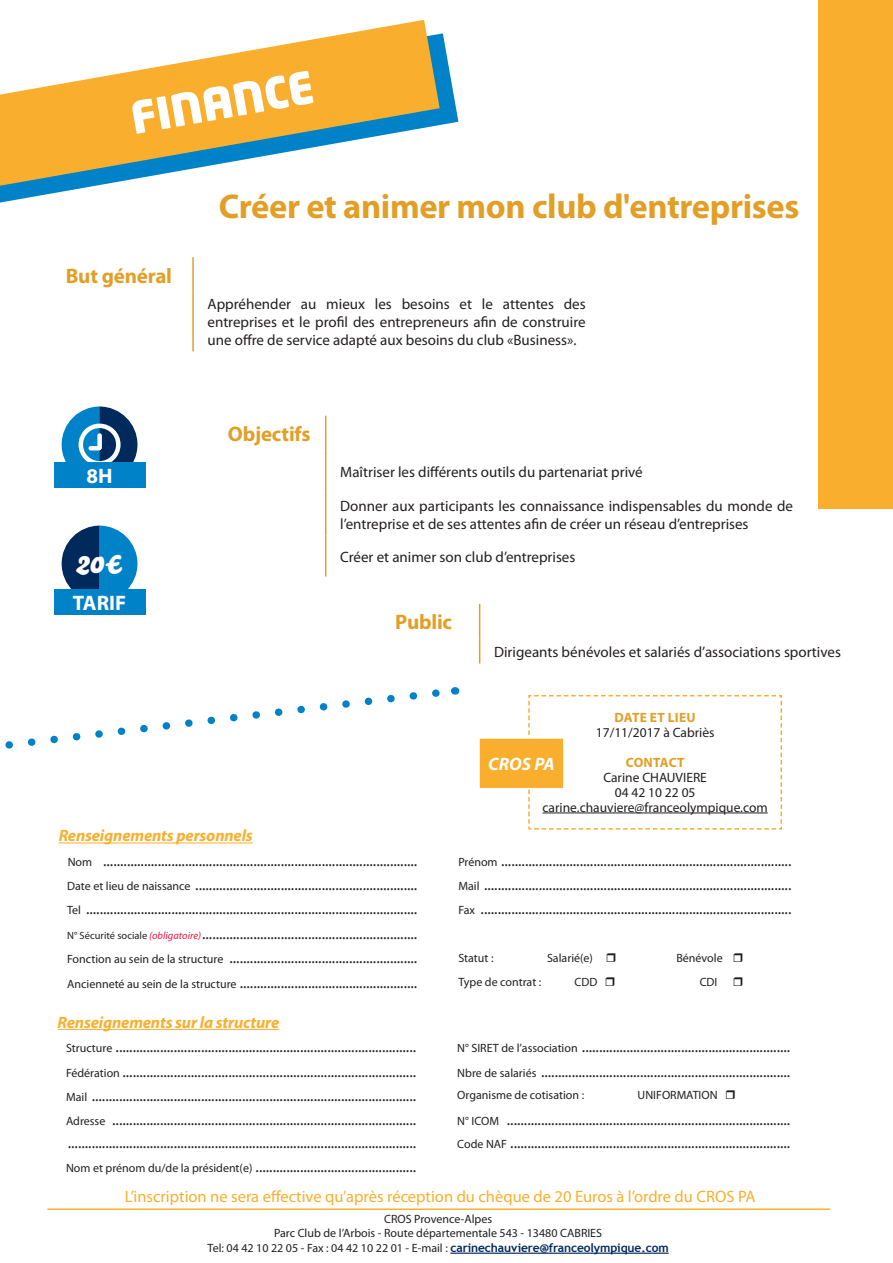
<style>
.page{position:relative;width:893px;height:1263px;background:#fff}
.page>*{position:absolute;margin:0;border:0;box-sizing:border-box;transform-origin:0 0}
.t1{font:900 43.5px "Neo Tech Pro";color:#fff}
.t2{font:36px "Bello Pro";color:#fff}
.t3{font:700 34.5px "Myriad Pro";letter-spacing:-.01em;color:#e29f27}
.t4{font:700 21px "Myriad Pro";letter-spacing:-.01em;color:#e29f27}
.t5{font:700 21px "Myriad Pro";color:#fff}
.t6{font:italic 700 18px "Myriad Pro";color:#fff}
.t7{font:16.5px/24.3px "Myriad Pro";color:#231f20}
.t8{font:16.5px "Myriad Pro";color:#f9af2d}
.t9{font:15px/18px "Myriad Pro";color:#231f20;text-align:justify}
.t10{font:13.5px/15px "Myriad Pro";color:#231f20;text-align:center}
.t11{font:700 13.5px "Myriad Pro";letter-spacing:.02em;color:#e29f27}
.t12{font:12px/14.4px "Myriad Pro";color:#231f20;text-align:center}
.s1{font-weight:700;font-style:italic;color:#f9af2d}
.s2{font-size:12px}
.s3{font-size:10.5px}
.s4{font-style:italic;font-size:10.5px;color:#ed1748}
.s5{font-family:"Trebuchet MS";font-weight:700;color:#00295c}
</style>
<div class="page">
<svg style="left:5px;top:687px;width:451px;height:62px"></svg>
<svg style="left:0;top:33px;width:458px;height:170px"></svg>
<svg style="left:0;top:20px;width:440px;height:166px;fill:#f9af2d"></svg>
<div style="left:818px;top:0;width:75px;height:509px;background:#f9af2d"></div>
<hr style="left:59px;top:842px;width:194px;height:1px;background:#f9af2d">
<hr style="left:58px;top:1029px;width:221px;height:1px;background:#f9af2d">
<hr style="left:47px;top:1208px;width:783px;height:2px;background:#f9af2d">
<svg style="left:62px;top:406px;width:75px;height:56px"></svg>
<div style="left:54px;top:462px;width:91px;height:26px;background:#0082c8"></div>
<svg style="left:62px;top:526px;width:75px;height:63px;background:#266fa2"></svg>
<div style="left:54px;top:589px;width:91px;height:26px;background:#0082c8"></div>
<svg style="left:528px;top:694px;width:255px;height:136px"></svg>
<div style="left:479px;top:738px;width:85px;height:50px;background:#f9af2d"></div>
<div style="left:479px;top:738px;width:85px;height:51px;border:1px solid #fff"></div>
<hr style="left:192px;top:257px;width:2px;height:35px;background:#e29f27">
<hr style="left:192px;top:292px;width:2px;height:59px;background:#e29f27">
<hr style="left:325px;top:416px;width:1px;height:34px;background:#e29f27">
<hr style="left:325px;top:450px;width:1px;height:43px;background:#e29f27">
<hr style="left:325px;top:493px;width:1px;height:42px;background:#e29f27">
<hr style="left:325px;top:535px;width:1px;height:41px;background:#e29f27">
<hr style="left:479px;top:604px;width:1px;height:34px;background:#e29f27">
<svg style="left:479px;top:638px;width:1px;height:25px"></svg>
<hr style="left:450px;top:1252px;width:219px;height:2px;background:#00295c">
<h1 class="t1" style="left:127px;top:90px;width:186px;rotate:-10deg">FINANCE</h1>
<p class="t4" style="left:66px;top:262px;width:108px">But général</p>
<p class="t5" style="left:86px;top:462px;width:28px">8H</p>
<h2 class="t2" style="left:76px;top:535px;width:49px">20€</h2>
<p class="t5" style="left:73px;top:589px;width:55px">TARIF</p>
<h3 class="t3" style="left:219px;top:184px;width:582px">Créer et animer mon club d'entreprises</h3>
<p class="t9" style="left:208px;top:295px;width:380px">Appréhender au mieux les besoins et le attentes des entreprises et le profil des entrepreneurs afin de construire une offre de service adapté aux besoins du club «Business».</p>
<p class="t4" style="left:228px;top:420px;width:84px">Objectifs</p>
<p class="t9" style="left:340px;top:463px;width:304px">Maîtriser les différents outils du partenariat privé</p>
<p class="t9" style="left:340px;top:496px;width:454px">Donner aux participants les connaissance indispensables du monde de l’entreprise et de ses attentes afin de créer un réseau d’entreprises</p>
<p class="t9" style="left:340px;top:547px;width:237px">Créer et animer son club d’entreprises</p>
<p class="t4" style="left:395px;top:608px;width:58px">Public</p>
<p class="t9" style="left:494px;top:642px;width:348px">Dirigeants bénévoles et salariés d’associations sportives</p>
<p class="t11" style="left:614px;top:708px;width:83px">Date et Lieu</p>
<p class="t10" style="left:596px;top:724px;width:120px">17/11/2017 à Cabriès</p>
<p class="t11" style="left:626px;top:753px;width:37px">Contact</p>
<p class="t10" style="left:543px;top:769px;width:227px">Carine CHAUVIERE<br>04 42 10 22 05 carine.chauviere@franceolympique.com</p>
<p class="t6" style="left:488px;top:752px;width:68px">CROS PA</p>
<p class="t7" style="left:68px;top:823px;width:351px;text-indent:-9px"><span class="s1">Renseignements personnels<br></span><span class="s2">Nom</span> ............................................................................................</p>
<p class="t7" style="left:458px;top:848px;width:335px"><span class="s2">Prénom</span> .....................................................................................</p>
<p class="t7" style="left:67px;top:872px;width:352px"><span class="s2">Date et lieu de naissance</span> .................................................................</p>
<p class="t7" style="left:458px;top:872px;width:335px"><span class="s2">Mail</span> ..........................................................................................</p>
<p class="t7" style="left:67px;top:896px;width:352px"><span class="s2">Tel</span> .................................................................................................</p>
<p class="t7" style="left:458px;top:896px;width:335px"><span class="s2">Fax</span> ...........................................................................................</p>
<p class="t7" style="left:67px;top:921px;width:352px"><span class="s3">N° Sécurité sociale</span> <span class="s4">(obligatoire)</span>...............................................................<br><span class="s2">Fonction au sein de la structure</span> .......................................................</p>
<p class="t12" style="left:458px;top:950px;width:37px">Statut :</p>
<p class="t12" style="left:547px;top:950px;width:47px">Salarié(e)</p>
<p class="t12" style="left:676px;top:950px;width:48px">Bénévole</p>
<p class="t7" style="left:67px;top:969px;width:352px"><span class="s2">Ancienneté au sein de la structure</span> ....................................................</p>
<p class="t12" style="left:458px;top:974px;width:84px">Type de contrat :</p>
<p class="t12" style="left:574px;top:974px;width:24px">CDD</p>
<p class="t12" style="left:700px;top:974px;width:19px">CDI</p>
<p class="t7" style="left:66px;top:1010px;width:352px;text-indent:-9px"><span class="s1">Renseignements sur la structure<br></span><span class="s2">Structure</span> ........................................................................................</p>
<p class="t7" style="left:457px;top:1034px;width:335px"><span class="s2">N° SIRET de l’association</span> .............................................................</p>
<p class="t7" style="left:66px;top:1058px;width:352px"><span class="s2">Fédération</span> ......................................................................................</p>
<p class="t7" style="left:457px;top:1058px;width:335px"><span class="s2">Nbre de salariés</span> .........................................................................</p>
<p class="t7" style="left:66px;top:1083px;width:352px"><span class="s2">Mail</span> ...............................................................................................</p>
<p class="t12" style="left:457px;top:1088px;width:128px">Organisme de cotisation :</p>
<p class="t12" style="left:638px;top:1088px;width:82px">UNIFORMATION</p>
<p class="t7" style="left:66px;top:1108px;width:352px;line-height:22.5px"><span class="s2">Adresse</span> ......................................................................................... ......................................................................................................</p>
<p class="t7" style="left:457px;top:1108px;width:335px;line-height:22.5px"><span class="s2">N° ICOM</span> ...................................................................................<br><span class="s2">Code NAF</span> ..................................................................................</p>
<p class="t7" style="left:66px;top:1154px;width:352px"><span class="s2">Nom et prénom du/de la président(e)</span> ...............................................</p>
<p class="t8" style="left:125px;top:1186px;width:632px">L’inscription ne sera effective qu’après réception du chèque de 20 Euros à l’ordre du CROS PA</p>
<p class="t12" style="left:208px;top:1211px;width:463px">CROS Provence-Alpes<br>Parc Club de l’Arbois - Route départementale 543 - 13480 CABRIES<br>Tel: 04 42 10 22 05 - Fax : 04 42 10 22 01 - E-mail : <span class="s5">carinechauviere@franceolympique.com</span></p>
</div>
